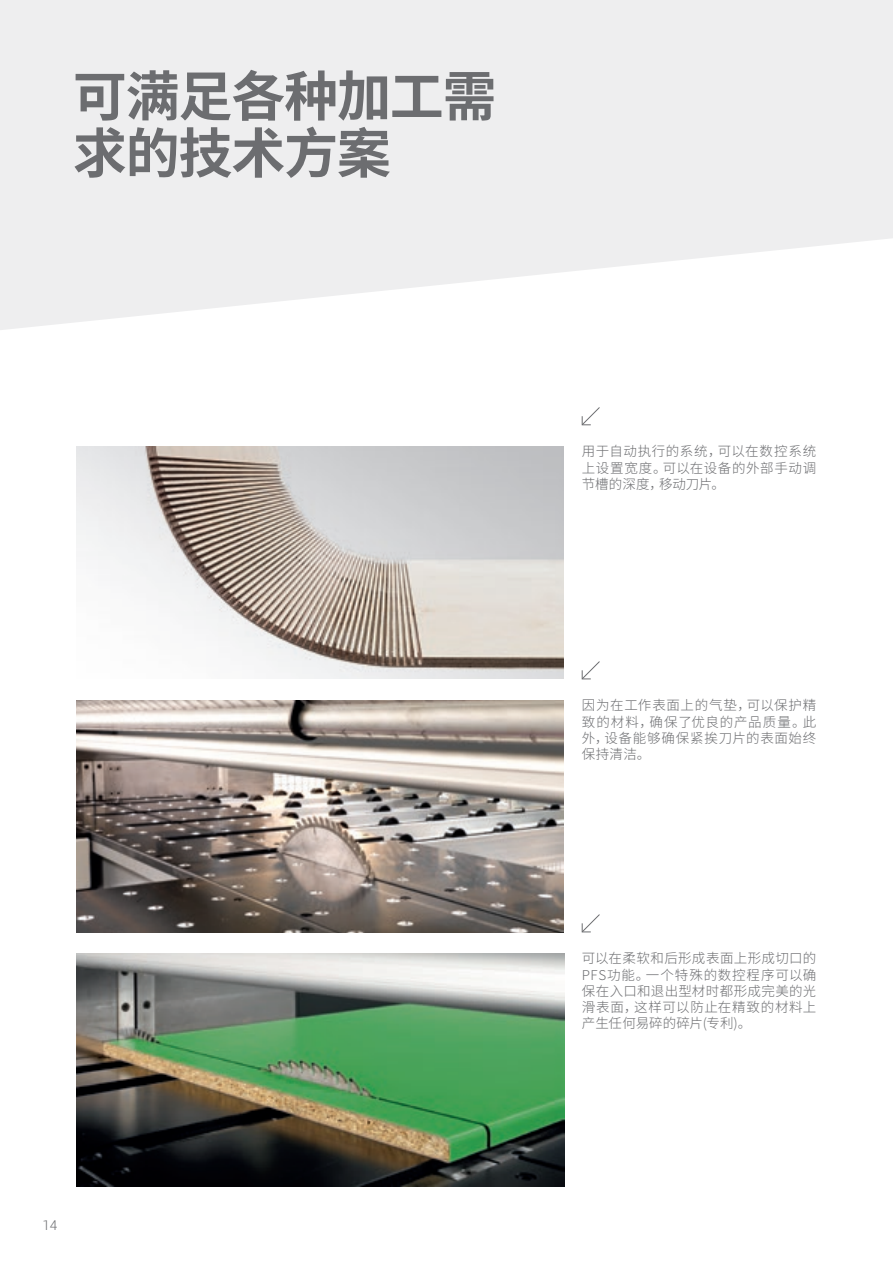
<style>
.page{position:relative;width:893px;height:1263px;background:#fff}
.page>*{position:absolute;margin:0;border:0;box-sizing:border-box;transform-origin:0 0}
._1_TITOLO_GRIGIO{font:700 54px "Noto Sans CJ Ksc";letter-spacing:-.02em;color:#6c6d70}
.t1{font:300 13.5px/16.2px "Noto Sans CJ Ksc";letter-spacing:.04em;color:#6c6d70;text-align:justify}
.t2{font:300 13.5px "Roboto";color:#6c6d70}
</style>
<div class="page">
<svg style="left:0;top:0;width:893px;height:330px;background:#f0f0f1"></svg>
<svg style="left:581px;top:407px;width:19px;height:19px"></svg>
<svg style="left:581px;top:661px;width:19px;height:19px"></svg>
<svg style="left:581px;top:914px;width:19px;height:19px"></svg>
<img style="left:77px;top:446px;width:487px;height:233px">
<img style="left:77px;top:700px;width:487px;height:233px">
<img style="left:77px;top:954px;width:488px;height:232px">
<p class="_1_TITOLO_GRIGIO" style="left:73px;top:66px;width:425px">可满足各种加工需</p>
<p class="_1_TITOLO_GRIGIO" style="left:73px;top:123px;width:320px">求的技术方案</p>
<p class="t2" style="left:42px;top:1215px;width:16px">14</p>
<p class="t1" style="left:582px;top:443px;width:236px">用于自动执行的系统，可以在数控系统上设置宽度。可以在设备的外部手动调节槽的深度，移动刀片。</p>
<p class="t1" style="left:582px;top:698px;width:236px">因为在工作表面上的气垫，可以保护精致的材料，确保了优良的产品质量。此外，设备能够确保紧挨刀片的表面始终保持清洁。</p>
<p class="t1" style="left:582px;top:951px;width:236px">可以在柔软和后形成表面上形成切口的PFS功能。一个特殊的数控程序可以确保在入口和退出型材时都形成完美的光滑表面，这样可以防止在精致的材料上产生任何易碎的碎片(专利)。</p>
</div>
